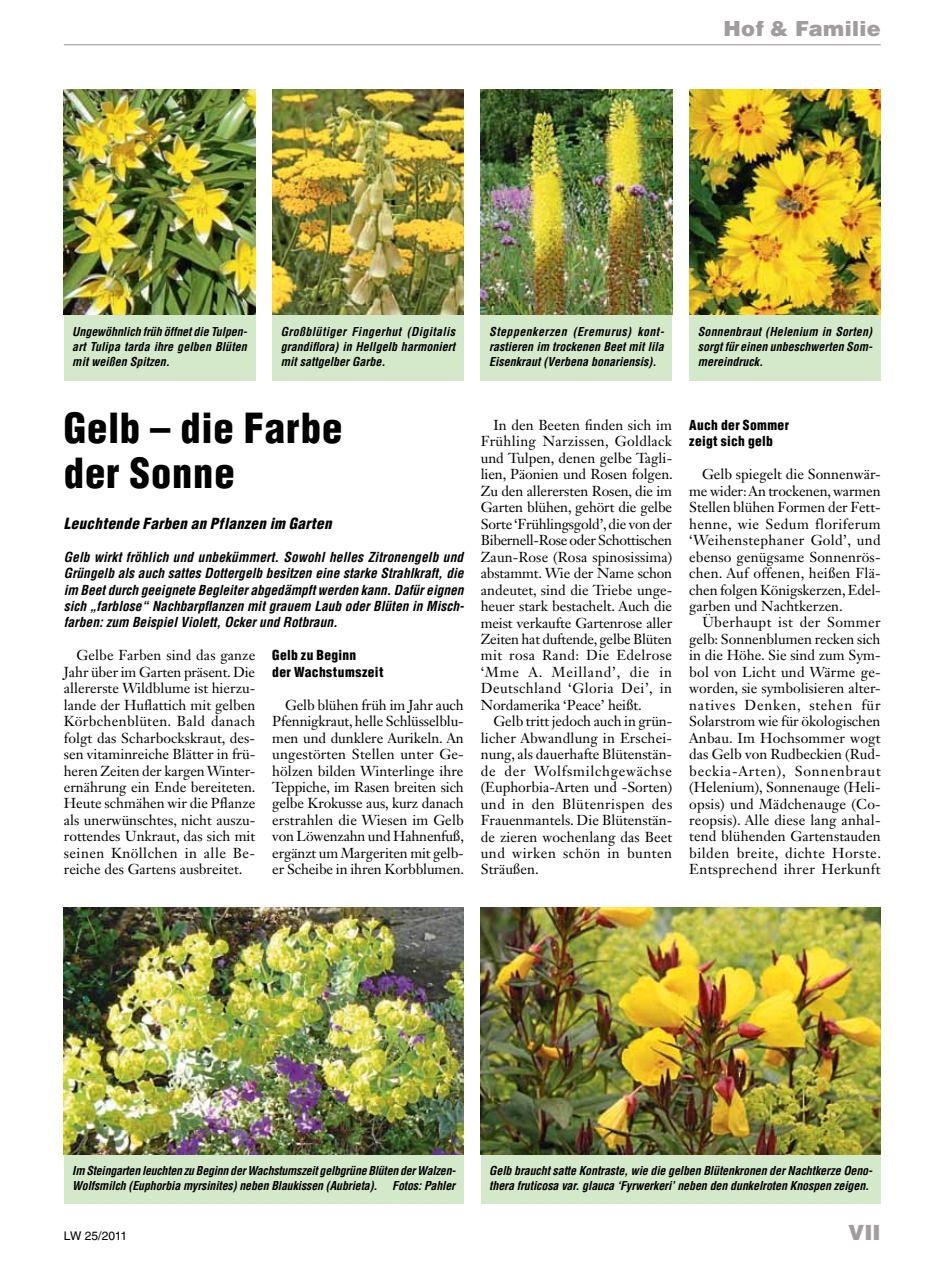
<style>
.page{position:relative;width:936px;height:1263px;background:#fff}
.page>*{position:absolute;margin:0;border:0;box-sizing:border-box;transform-origin:0 0}
.t1{font:900 condensed 40.5px/45px "Helvetica LT Std";letter-spacing:.02em;color:#000}
.t2{font:900 21px "Helvetica LT Std";letter-spacing:.015em;color:#a19d9e}
.t3{font:italic 900 condensed 15px "Helvetica LT Std";letter-spacing:.025em;color:#000}
.t4{font:14.25px/16.5px "Janson Text LT Std";color:#000;text-align:justify}
.t5{font:italic 700 condensed 13.5px/16.5px "Helvetica LT Std";color:#000;text-align:justify}
.t6{font:900 condensed 13.5px/16.5px "Helvetica LT Std";letter-spacing:.03em;color:#000}
.t7{font:italic 700 condensed 12px/15px "Helvetica LT Std";letter-spacing:-.01em;color:#000;text-align:justify}
.t8{font:12px "Helvetica LT Std";letter-spacing:-.02em;color:#000}
</style>
<div class="page">
<div style="left:272px;top:315px;width:191px;height:66px;background:#d4e9ca"></div>
<div style="left:64px;top:315px;width:191px;height:66px;background:#d4e9ca"></div>
<div style="left:689px;top:315px;width:191px;height:66px;background:#d4e9ca"></div>
<div style="left:480px;top:315px;width:192px;height:66px;background:#d4e9ca"></div>
<div style="left:64px;top:1154px;width:399px;height:49px;background:#d4e9ca"></div>
<div style="left:480px;top:1154px;width:400px;height:49px;background:#d4e9ca"></div>
<img style="left:64px;top:89px;width:191px;height:226px">
<img style="left:272px;top:89px;width:191px;height:226px">
<img style="left:480px;top:89px;width:192px;height:226px">
<img style="left:689px;top:89px;width:191px;height:226px">
<img style="left:64px;top:907px;width:399px;height:247px">
<img style="left:480px;top:907px;width:400px;height:247px">
<hr style="left:64px;top:44px;width:816px;height:1px;background:#a19d9e">
<h2 class="t2" style="left:723px;top:15px;width:159px">Hof &amp; Familie</h2>
<p class="t7" style="left:72px;top:324px;width:176px">Ungewöhnlich früh öffnet die Tulpen&shy;art Tulipa tarda ihre gelben Blüten mit weißen Spitzen.</p>
<p class="t7" style="left:697px;top:324px;width:176px">Sonnenbraut (Helenium in Sorten) sorgt für einen unbeschwerten Som&shy;mereindruck.</p>
<p class="t7" style="left:281px;top:324px;width:176px">Großblütiger Fingerhut (Digitalis grandiflora) in Hellgelb harmoniert mit sattgelber Garbe.</p>
<p class="t7" style="left:489px;top:324px;width:176px">Steppenkerzen (Eremurus) kont&shy;rastieren im trockenen Beet mit lila Eisenkraut (Verbena bonariensis).</p>
<h1 class="t1" style="left:64px;top:405px;width:280px">Gelb – die Farbe der Sonne</h1>
<p class="t3" style="left:64px;top:514px;width:269px">Leuchtende Farben an Pflanzen im Garten</p>
<p class="t5" style="left:64px;top:549px;width:402px">Gelb wirkt fröhlich und unbekümmert. Sowohl helles Zitronengelb und Grüngelb als auch sattes Dottergelb besitzen eine starke Strahlkraft, die im Beet durch geeignete Begleiter abgedämpft werden kann. Dafür eignen sich „farblose“ Nachbarpflanzen mit grauem Laub oder Blüten in Misch&shy;farben: zum Beispiel Violett, Ocker und Rotbraun.</p>
<p class="t4" style="left:64px;top:647px;width:193px;text-indent:13px">Gelbe Farben sind das ganze Jahr über im Garten präsent. Die allererste Wildblume ist hierzu&shy;lande der Huflattich mit gelben Körbchenblüten. Bald danach folgt das Scharbockskraut, des&shy;sen vitaminreiche Blätter in frü&shy;heren Zeiten der kargen Winter&shy;ernährung ein Ende bereiteten.<br>Heute schmähen wir die Pflanze als unerwünschtes, nicht auszu&shy;rottendes Unkraut, das sich mit seinen Knöllchen in alle Be&shy;reiche des Gartens ausbreitet.</p>
<p class="t6" style="left:272px;top:647px;width:113px">Gelb zu Beginn<br>der Wachstumszeit</p>
<p class="t4" style="left:272px;top:696px;width:193px;text-indent:13px">Gelb blühen früh im Jahr auch Pfennigkraut, helle Schlüsselblu&shy;men und dunklere Aurikeln. An ungestörten Stellen unter Ge&shy;hölzen bilden Winterlinge ihre Teppiche, im Rasen breiten sich gelbe Krokusse aus, kurz danach erstrahlen die Wiesen im Gelb von Löwenzahn und Hahnenfuß, ergänzt um Margeriten mit gelb&shy;er Scheibe in ihren Korbblumen.</p>
<p class="t4" style="left:480px;top:417px;width:193px;text-indent:13px">In den Beeten finden sich im Frühling Narzissen, Goldlack und Tulpen, denen gelbe Tagli&shy;lien, Päonien und Rosen folgen.<br>Zu den allerersten Rosen, die im Garten blühen, gehört die gelbe Sorte ‘Frühlingsgold’, die von der Bibernell-Rose oder Schottischen Zaun-Rose (Rosa spinosissima) abstammt. Wie der Name schon andeutet, sind die Triebe unge&shy;heuer stark bestachelt. Auch die meist verkaufte Gartenrose aller Zeiten hat duftende, gelbe Blüten mit rosa Rand: Die Edelrose ‘Mme A. Meilland’, die in Deutschland ‘Gloria Dei’, in Nordamerika ‘Peace’ heißt.</p>
<p class="t4" style="left:480px;top:713px;width:193px;text-indent:13px">Gelb tritt jedoch auch in grün&shy;licher Abwandlung in Erschei&shy;nung, als dauerhafte Blütenstän&shy;de der Wolfsmilchgewächse (Euphorbia-Arten und -Sorten) und in den Blütenrispen des Frauenmantels. Die Blütenstän&shy;de zieren wochenlang das Beet und wirken schön in bunten Sträußen.</p>
<p class="t6" style="left:689px;top:417px;width:101px">Auch der Sommer zeigt sich gelb</p>
<p class="t4" style="left:689px;top:466px;width:193px;text-indent:13px">Gelb spiegelt die Sonnenwär&shy;me wider: An trockenen, warmen Stellen blühen Formen der Fett&shy;henne, wie Sedum floriferum ‘Weihenstephaner Gold’, und ebenso genügsame Sonnenrös&shy;chen. Auf offenen, heißen Flä&shy;chen folgen Königskerzen, Edel&shy;garben und Nachtkerzen.</p>
<p class="t4" style="left:689px;top:614px;width:193px;text-indent:13px">Überhaupt ist der Sommer gelb: Sonnenblumen recken sich in die Höhe. Sie sind zum Sym&shy;bol von Licht und Wärme ge&shy;worden, sie symbolisieren alter&shy;natives Denken, stehen für Solarstrom wie für ökologischen Anbau. Im Hochsommer wogt das Gelb von Rudbeckien (Rud&shy;beckia-Arten), Sonnenbraut (Helenium), Sonnenauge (Heli&shy;opsis) und Mädchenauge (Co&shy;reopsis). Alle diese lang anhal&shy;tend blühenden Gartenstauden bilden breite, dichte Horste.<br>Entsprechend ihrer Herkunft</p>
<p class="t7" style="left:72px;top:1164px;width:384px">Im Steingarten leuchten zu Beginn der Wachstumszeit gelbgrüne Blüten der Walzen-<br>Wolfsmilch (Euphorbia myrsinites) neben Blaukissen (Aubrieta). Fotos: Pahler</p>
<p class="t7" style="left:489px;top:1164px;width:385px">Gelb braucht satte Kontraste, wie die gelben Blütenkronen der Nachtkerze Oeno&shy;thera fruticosa var. glauca ‘Fyrwerkeri’ neben den dunkelroten Knospen zeigen.</p>
<p class="t8" style="left:64px;top:1228px;width:65px">LW 25/2011</p>
<h2 class="t2" style="left:848px;top:1218px;width:34px">VII</h2>
</div>
